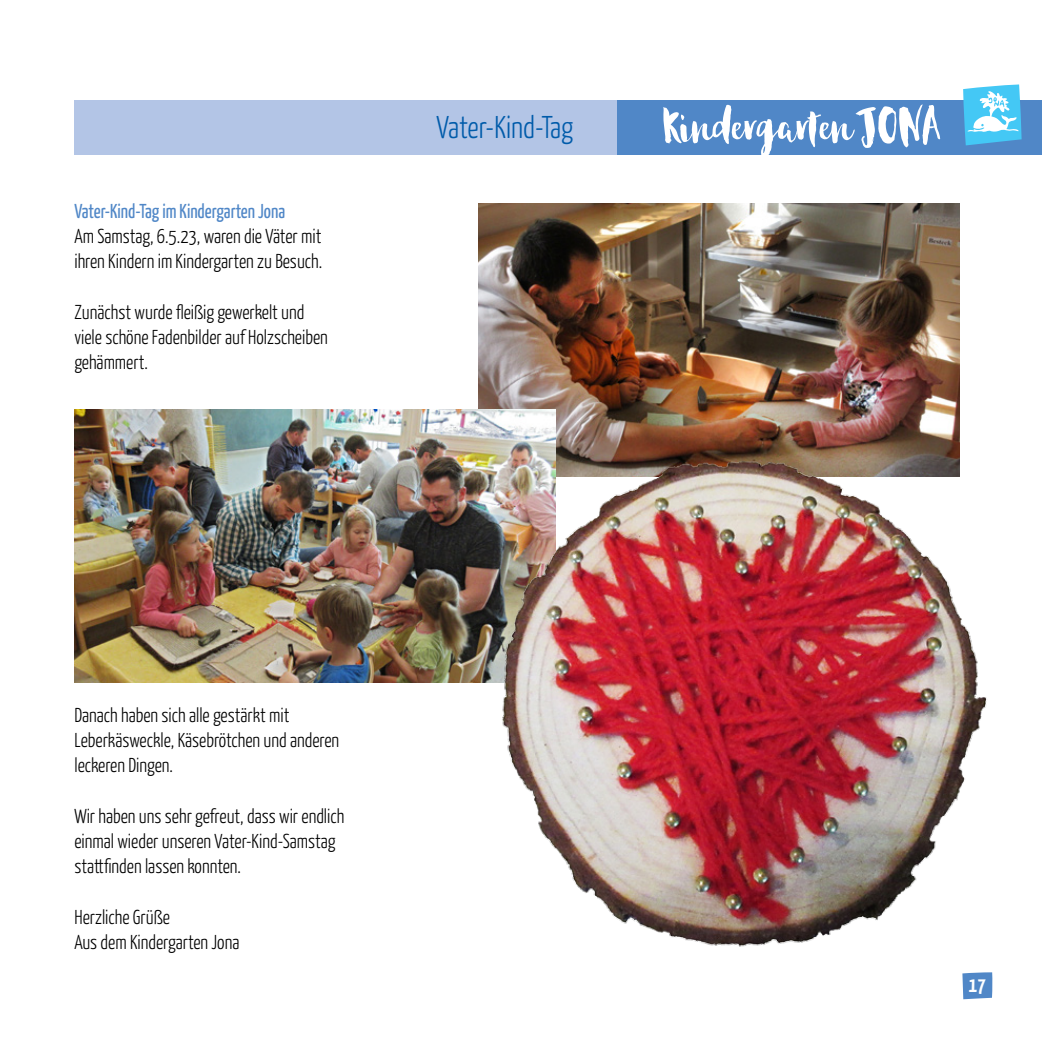
<style>
.page{position:relative;width:1042px;height:1042px;background:#fff}
.page>*{position:absolute;margin:0;border:0;box-sizing:border-box;transform-origin:0 0}
.t1{font:56px "Habanerosuli";color:#fff}
.t2{font:300 31.5px "Yanone Kaffeesatz";color:#005baa;scale:.95 1}
.t3{font:700 21px "Yanone Kaffeesatz";color:#fff}
.t4{font:300 20.12px/25.2px "Yanone Kaffeesatz";color:#000;scale:.95 1}
.t5{font:20.12px "Yanone Kaffeesatz";color:#5087c7;scale:.95 1}
</style>
<div class="page">
<svg style="left:962px;top:972px;width:30px;height:27px"></svg>
<div style="left:74px;top:100px;width:895px;height:54px;background:#b3c5e6"></div>
<div style="left:617px;top:100px;width:425px;height:54px;background:#5087c7"></div>
<img style="left:478px;top:203px;width:481px;height:256px">
<img style="left:74px;top:409px;width:482px;height:273px">
<svg style="left:963px;top:84px;width:58px;height:61px;background:#75d2f4"></svg>
<img style="left:496px;top:459px;width:491px;height:488px">
<p class="t5" style="left:74px;top:199px;width:223px">Vater-Kind-Tag im Kindergarten Jona</p>
<p class="t4" style="left:74px;top:223px;width:262px">Am Samstag, 6.5.23, waren die Väter mit ihren Kindern im Kindergarten zu Besuch.</p>
<p class="t4" style="left:74px;top:298px;width:268px">Zunächst wurde fleißig gewerkelt und viele schöne Fadenbilder auf Holzscheiben gehämmert.</p>
<h2 class="t2" style="left:436px;top:108px;width:146px">Vater-Kind-Tag</h2>
<h1 class="t1" style="left:662px;top:97px;width:281px">Kindergarten JONA</h1>
<p class="t4" style="left:74px;top:702px;width:280px">Danach haben sich alle gestärkt mit<br>Leberkäsweckle, Käsebrötchen und anderen leckeren Dingen.</p>
<p class="t4" style="left:74px;top:802px;width:286px">Wir haben uns sehr gefreut, dass wir endlich einmal wieder unseren Vater-Kind-Samstag stattfinden lassen konnten.</p>
<p class="t4" style="left:74px;top:903px;width:175px">Herzliche Grüße<br>Aus dem Kindergarten Jona</p>
<p class="t3" style="left:969px;top:972px;width:18px">17</p>
</div>
